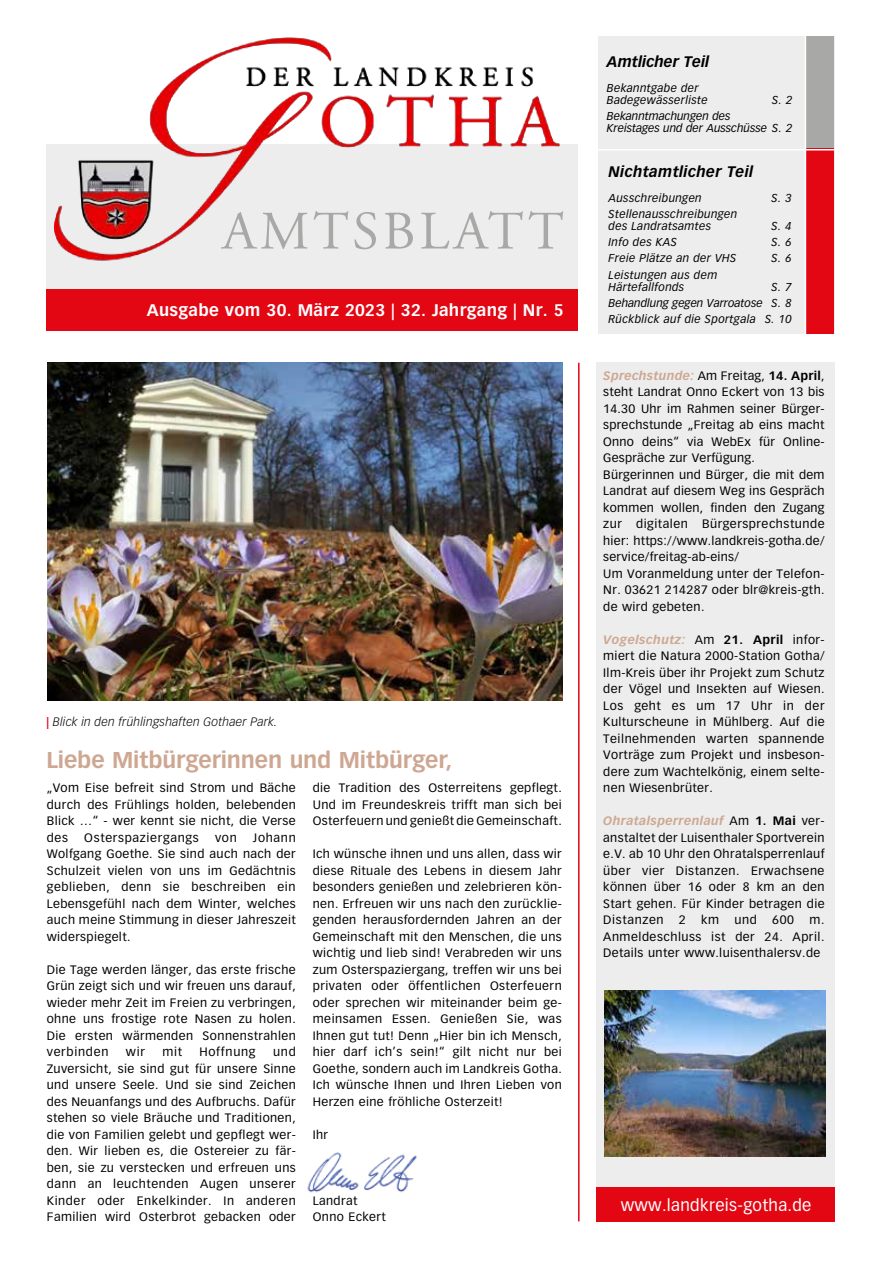
<style>
.page{position:relative;width:881px;height:1263px;background:#fff}
.page>*{position:absolute;margin:0;border:0;box-sizing:border-box;transform-origin:0 0}
.t1{font:54px "Adobe Garamond Pro";letter-spacing:.075em;color:#a8a8a7}
.t2{font:700 22.5px "Vectora LT Pro";letter-spacing:-.005em;color:#cea792}
.t3{font:700 16.5px "Vectora LT Pro";letter-spacing:.02em;color:#fff}
.t4{font:16.5px "Vectora LT Pro";letter-spacing:.02em;color:#fff}
.t5{font:italic 700 15px "Vectora LT Pro";letter-spacing:.02em;color:#000}
.t6{font:italic 700 15px "Vectora LT Pro";color:#000}
.t7{font:12px/16.5px "Vectora LT Pro";letter-spacing:.03em;color:#000;text-align:justify}
.t8{font:italic 300 12px "Vectora LT Pro";letter-spacing:.02em;color:#000}
.t9{font:12px "Vectora LT Pro";letter-spacing:.055em;color:#000}
.t10{font:12px "Vectora LT Pro";letter-spacing:.06em;color:#000}
.t11{font:italic 11.25px/12px "Vectora LT Pro";letter-spacing:.03em;color:#000}
.t12{font:italic 11.25px/12px "Vectora LT Pro";color:#000}
.s1{font-weight:700;font-style:normal;color:#e30613}
.s2{font-weight:700;font-style:italic;color:#cea792}
.s3{font-weight:700}
</style>
<div class="page">
<img style="left:307px;top:1152px;width:110px;height:41px">
<div style="left:597px;top:36px;width:236px;height:298px;background:#ededed"></div>
<div style="left:595px;top:363px;width:238px;height:858px;background:#ededed"></div>
<div style="left:806px;top:36px;width:27px;height:113px;background:#a8a8a7"></div>
<div style="left:806px;top:149px;width:27px;height:185px;background:#e30613"></div>
<hr style="left:804px;top:36px;width:1px;height:298px;background:#fff">
<img style="left:47px;top:363px;width:515px;height:337px">
<div style="left:595px;top:1188px;width:238px;height:34px;background:#e30613"></div>
<div style="left:46px;top:145px;width:532px;height:144px;background:#ededed"></div>
<div style="left:46px;top:289px;width:532px;height:41px;background:#e30613"></div>
<img style="left:55px;top:37px;width:508px;height:224px">
<hr style="left:578px;top:363px;width:1px;height:858px;background:#e30613">
<hr style="left:581px;top:149px;width:265px;height:1px;background:#fff">
<img style="left:604px;top:990px;width:221px;height:166px">
<h1 class="t1" style="left:222px;top:199px;width:343px">AMTSBLATT</h1>
<h3 class="t3" style="left:147px;top:300px;width:418px">Ausgabe vom 30. März 2023 | 32. Jahrgang | Nr. 5</h3>
<p class="t8" style="left:46px;top:715px;width:232px"><span class="s1">|</span> Blick in den frühlingshaften Gothaer Park.</p>
<h2 class="t2" style="left:46px;top:746px;width:407px">Liebe Mitbürgerinnen und Mitbürger,</h2>
<p class="t7" style="left:47px;top:780px;width:250px">„Vom Eise befreit sind Strom und Bäche durch des Frühlings holden, belebenden Blick …“ - wer kennt sie nicht, die Verse des</p>
<p class="t7" style="left:47px;top:829px;width:250px;text-indent:206px">Johann Wolfgang Goethe. Sie sind auch nach der Schulzeit vielen von uns im Gedächtnis geblieben, denn sie beschreiben ein Lebensgefühl nach dem Winter, welches auch meine Stimmung in dieser Jahreszeit widerspiegelt.</p>
<p class="t7" style="left:47px;top:961px;width:250px">Die Tage werden länger, das erste frische Grün zeigt sich und wir freuen uns darauf, wieder mehr Zeit im Freien zu verbringen, ohne uns frostige rote Nasen zu holen.<br>Die ersten wärmenden Sonnenstrahlen verbinden</p>
<p class="t9" style="left:84px;top:830px;width:116px">Osterspaziergangs</p>
<p class="t7" style="left:215px;top:829px;width:23px">von</p>
<p class="t7" style="left:126px;top:1044px;width:21px">wir</p>
<p class="t7" style="left:162px;top:1044px;width:21px">mit</p>
<p class="t10" style="left:199px;top:1045px;width:58px">Hoffnung</p>
<p class="t7" style="left:47px;top:1044px;width:250px;text-indent:226px">und Zuversicht, sie sind gut für unsere Sinne und unsere Seele. Und sie sind Zeichen des Neuanfangs und des Aufbruchs. Dafür stehen so viele Bräuche und Traditionen, die von Familien gelebt und gepflegt wer&shy;den. Wir lieben es, die Ostereier zu fär&shy;ben, sie zu verstecken und erfreuen uns dann an leuchtenden Augen unserer Kinder oder Enkelkinder. In anderen Familien wird Osterbrot gebacken oder</p>
<p class="t7" style="left:313px;top:780px;width:250px">die Tradition des Osterreitens gepflegt.<br>Und im Freundeskreis trifft man sich bei Osterfeuern und genießt die Gemeinschaft.</p>
<p class="t7" style="left:313px;top:846px;width:250px">Ich wünsche ihnen und uns allen, dass wir diese Rituale des Lebens in diesem Jahr besonders genießen und zelebrieren kön&shy;nen. Erfreuen wir uns nach den zurücklie&shy;genden herausfordernden Jahren an der Gemeinschaft mit den Menschen, die uns wichtig und lieb sind! Verabreden wir uns zum Osterspaziergang, treffen wir uns bei privaten oder öffentlichen Osterfeuern oder sprechen wir miteinander beim ge&shy;meinsamen Essen. Genießen Sie, was Ihnen gut tut! Denn „Hier bin ich Mensch, hier darf ich’s sein!“ gilt nicht nur bei Goethe, sondern auch im Landkreis Gotha.<br>Ich wünsche Ihnen und Ihren Lieben von Herzen eine fröhliche Osterzeit!</p>
<p class="t7" style="left:313px;top:1126px;width:17px">Ihr</p>
<p class="t7" style="left:313px;top:1192px;width:74px">Landrat<br>Onno Eckert</p>
<p class="t6" style="left:606px;top:53px;width:104px">Amtlicher Teil</p>
<p class="t11" style="left:606px;top:82px;width:102px">Bekanntgabe der<br>Badegewässerliste</p>
<p class="t11" style="left:771px;top:94px;width:22px">S. 2</p>
<p class="t12" style="left:606px;top:110px;width:187px">Bekanntmachungen des<br>Kreistages und der Ausschüsse S. 2</p>
<p class="t5" style="left:608px;top:163px;width:146px">Nichtamtlicher Teil</p>
<p class="t11" style="left:608px;top:192px;width:95px">Ausschreibungen</p>
<p class="t11" style="left:771px;top:192px;width:22px">S. 3</p>
<p class="t11" style="left:608px;top:208px;width:130px">Stellenausschreibungen des Landratsamtes</p>
<p class="t11" style="left:771px;top:220px;width:22px">S. 4</p>
<p class="t11" style="left:608px;top:236px;width:70px">Info des KAS</p>
<p class="t11" style="left:771px;top:236px;width:22px">S. 6</p>
<p class="t11" style="left:608px;top:252px;width:129px">Freie Plätze an der VHS</p>
<p class="t11" style="left:771px;top:252px;width:22px">S. 6</p>
<p class="t11" style="left:608px;top:269px;width:110px">Leistungen aus dem<br>Härtefallfonds</p>
<p class="t11" style="left:608px;top:279px;width:184px;line-height:16.2px;text-align:justify;text-indent:163px">S. 7<br>Behandlung gegen Varroatose S. 8<br>Rückblick auf die Sportgala S. 10</p>
<p class="t7" style="left:603px;top:367px;width:223px;text-align:left"><span class="s2">Sprechstunde:</span> Am Freitag, <span class="s3">14. April</span>, steht Landrat Onno Eckert von 13 bis 14.30 Uhr im Rahmen seiner Bürger&shy;sprechstunde „Freitag ab eins macht Onno deins“ via WebEx für Online-Gespräche zur Verfügung.<br>Bürgerinnen und Bürger, die mit dem Landrat auf diesem Weg ins Gespräch kommen wollen, finden den Zugang zur digitalen Bürgersprechstunde hier: https://www.landkreis-gotha.de/ service/freitag-ab-eins/<br>Um Voranmeldung unter der Telefon-Nr. 03621 214287 oder blr@kreis-gth. de wird gebeten.</p>
<p class="t7" style="left:603px;top:631px;width:223px"><span class="s2">Vogelschutz:</span> Am <span class="s3">21. April</span> infor&shy;miert die Natura 2000-Station Gotha/ Ilm-Kreis über ihr Projekt zum Schutz der Vögel und Insekten auf Wiesen.<br>Los geht es um 17 Uhr in der Kulturscheune in Mühlberg. Auf die Teilnehmenden warten spannende Vorträge zum Projekt und insbeson&shy;dere zum Wachtelkönig, einem selte&shy;nen Wiesenbrüter.</p>
<p class="t7" style="left:603px;top:813px;width:223px"><span class="s2">Ohratalsperrenlauf</span> Am <span class="s3">1. Mai</span> ver&shy;anstaltet der Luisenthaler Sportverein e.V. ab 10 Uhr den Ohratalsperrenlauf über vier Distanzen. Erwachsene können über 16 oder 8 km an den Start gehen. Für Kinder betragen die Distanzen</p>
<p class="t7" style="left:678px;top:912px;width:8px">2</p>
<p class="t7" style="left:700px;top:912px;width:20px">km</p>
<p class="t7" style="left:734px;top:912px;width:24px">und</p>
<p class="t7" style="left:772px;top:912px;width:23px">600</p>
<p class="t7" style="left:603px;top:912px;width:222px;text-indent:206px">m.<br>Anmeldeschluss ist der 24. April.<br>Details unter www.luisenthalersv.de</p>
<h3 class="t4" style="left:620px;top:1195px;width:192px">www.landkreis-gotha.de</h3>
</div>
